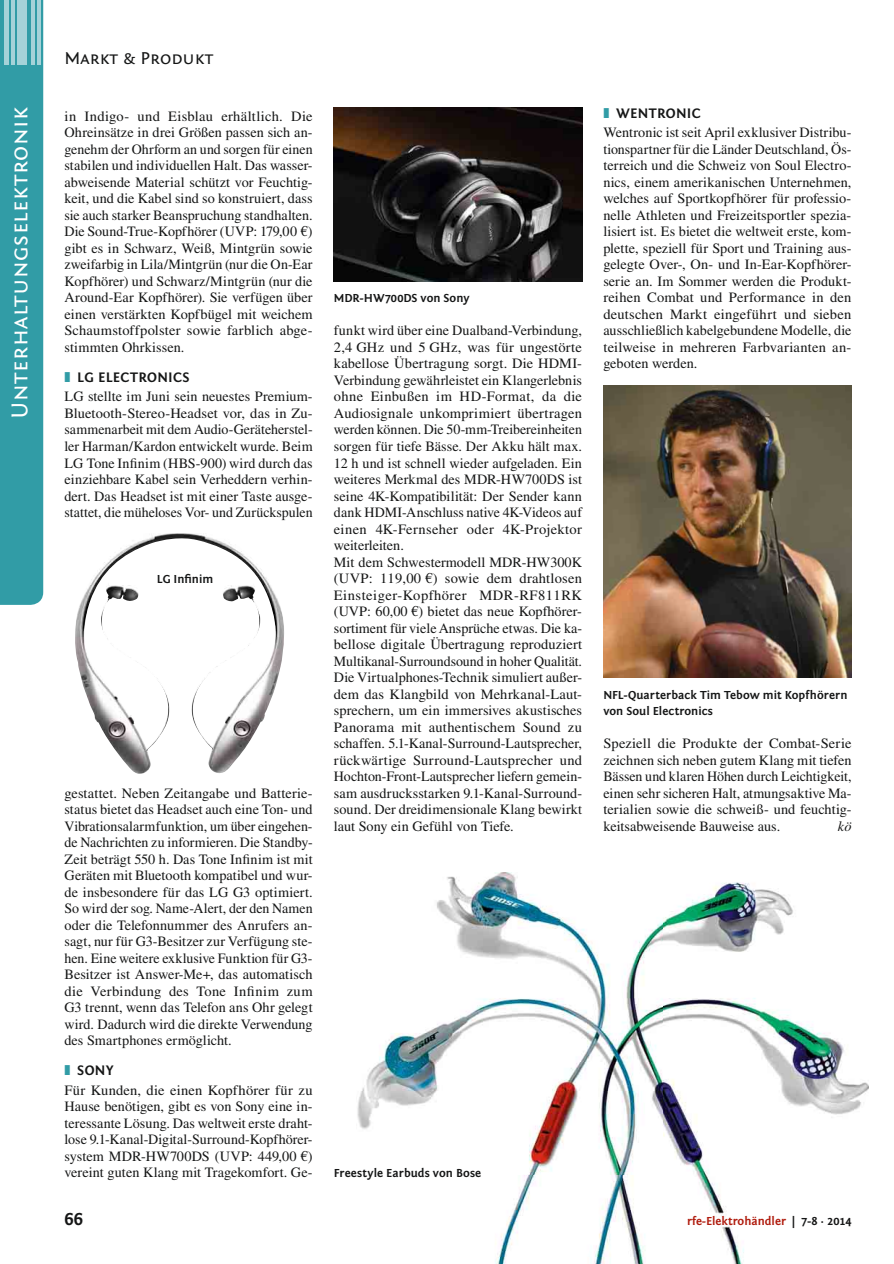
<style>
.page{position:relative;width:894px;height:1264px;background:#fff}
.page>*{position:absolute;margin:0;border:0;box-sizing:border-box;transform-origin:0 0}
.t1{font:24px "Fontin Sans Small Caps";letter-spacing:.02em;color:#fff}
.t2{font:18px "Fontin Sans Small Caps";color:#151616}
.t3{font:700 18px "Fontin Sans";color:#151616}
.t4{font:14.25px/16.5px "Times LT Std";color:#151616;text-align:justify}
.t5{font:700 14.25px "Fontin Sans";letter-spacing:.025em;color:#151616}
.t6{font:italic 14.25px "Times LT Std";color:#151616}
.t7{font:700 12px/16.5px "Fontin Sans";letter-spacing:.005em;color:#151616}
.t8{font:700 12px "Fontin Sans";color:#b01c0e}
.s1{color:#151616}
</style>
<div class="page">
<div style="left:0;top:0;width:43px;height:604px;background:#319ca6"></div>
<hr style="left:4px;top:0;width:4px;height:64px;background:#a5d2d8">
<hr style="left:37px;top:0;width:3px;height:64px;background:#a5d2d8">
<div style="left:17px;top:0;width:9px;height:64px;background:#a5d2d8"></div>
<hr style="left:31px;top:0;width:3px;height:64px;background:#a5d2d8">
<hr style="left:12px;top:0;width:3px;height:64px;background:#a5d2d8">
<img style="left:75px;top:533px;width:209px;height:241px">
<img style="left:603px;top:385px;width:248px;height:292px">
<img style="left:357px;top:872px;width:511px;height:391px">
<img style="left:334px;top:107px;width:248px;height:174px">
<h1 class="t1" style="left:5px;top:418px;width:313px;rotate:-90deg">Unterhaltungselektronik</h1>
<p class="t2" style="left:64px;top:48px;width:150px">Markt &amp; Produkt</p>
<p class="t4" style="left:64px;top:109px;width:250px">in Indigo- und Eisblau erhältlich. Die Ohreinsätze in drei Größen passen sich an&shy;genehm der Ohrform an und sorgen für einen stabilen und individuellen Halt. Das wasser&shy;abweisende Material schützt vor Feuchtig&shy;keit, und die Kabel sind so konstruiert, dass sie auch starker Beanspruchung standhalten.<br>Die Sound-True-Kopfhörer (UVP: 179,00 €) gibt es in Schwarz, Weiß, Mintgrün sowie zweifarbig in Lila/Mintgrün (nur die On-Ear Kopfhörer) und Schwarz/Mintgrün (nur die Around-Ear Kopfhörer). Sie verfügen über einen verstärkten Kopfbügel mit weichem Schaumstoffpolster sowie farblich abge&shy;stimmten Ohrkissen.</p>
<p class="t5" style="left:77px;top:371px;width:114px">LG ELECTRONICS</p>
<p class="t4" style="left:64px;top:390px;width:250px">LG stellte im Juni sein neuestes Premium-Bluetooth-Stereo-Headset vor, das in Zu&shy;sammenarbeit mit dem Audio-Geräteherstel&shy;ler Harman/Kardon entwickelt wurde. Beim LG Tone Infinim (HBS-900) wird durch das einziehbare Kabel sein Verheddern verhin&shy;dert. Das Headset ist mit einer Taste ausge&shy;stattet, die müheloses Vor- und Zurückspulen</p>
<p class="t7" style="left:157px;top:571px;width:58px">LG Infinim</p>
<p class="t4" style="left:64px;top:786px;width:250px">gestattet. Neben Zeitangabe und Batterie&shy;status bietet das Headset auch eine Ton- und Vibrationsalarmfunktion, um über ein ge hen&shy;de Nachrichten zu informieren. Die Standby-Zeit beträgt 550 h. Das Tone Infinim ist mit Geräten mit Bluetooth kompatibel und wur&shy;de insbesondere für das LG G3 optimiert.<br>So wird der sog. Name-Alert, der den Namen oder die Telefonnummer des Anrufers an&shy;sagt, nur für G3-Besitzer zur Verfügung ste&shy;hen. Eine weitere exklu sive Funktion für G3- Besitzer ist Answer-Me+, das automatisch die Verbindung des Tone Infinim zum G3 trennt, wenn das Telefon ans Ohr gelegt wird. Dadurch wird die direkte Verwendung des Smartphones ermöglicht.</p>
<p class="t5" style="left:77px;top:1064px;width:38px">SONY</p>
<p class="t4" style="left:64px;top:1083px;width:250px">Für Kunden, die einen Kopfhörer für zu Hause benötigen, gibt es von Sony eine in&shy;teressante Lösung. Das weltweit erste draht&shy;lose 9.1-Kanal-Digital-Surround-Kopfhörer&shy;system MDR-HW700DS (UVP: 449,00 €) vereint guten Klang mit Tragekomfort. Ge-</p>
<p class="t7" style="left:334px;top:291px;width:137px">MDR-HW700DS von Sony</p>
<p class="t4" style="left:334px;top:324px;width:250px;text-align:left">funkt wird über eine Dualband-Verbindung, 2,4 GHz und 5 GHz, was für ungestörte kabellose Übertragung sorgt. Die HDMI-Verbindung gewährleistet ein Klangerlebnis ohne Einbußen im HD-Format, da die Audiosignale unkomprimiert übertragen werden können. Die 50-mm-Treibereinheiten sorgen für tiefe Bässe. Der Akku hält max.<br>12 h und ist schnell wieder aufgeladen. Ein weiteres Merkmal des MDR-HW700DS ist seine 4K-Kompatibilität: Der Sender kann dank HDMI-Anschluss native 4K-Videos auf einen 4K-Fernseher oder 4K-Projektor weiterleiten.<br>Mit dem Schwestermodell MDR-HW300K (UVP: 119,00 €) sowie dem drahtlosen Einsteiger-Kopfhörer MDR-RF811RK (UVP: 60,00 €) bietet das neue Kopfhörer&shy;sortiment für viele Ansprüche etwas. Die ka&shy;bellose digitale Übertragung reproduziert Multikanal-Surroundsound in hoher Qualität.<br>Die Virtualphones-Technik simuliert außer&shy;dem das Klangbild von Mehrkanal-Laut&shy;sprechern, um ein immersives akustisches Panorama mit authentischem Sound zu schaffen. 5.1-Kanal-Surround-Lautsprecher, rückwärtige Surround-Lautsprecher und Hochton-Front-Lautsprecher liefern gemein&shy;sam ausdrucksstarken 9.1-Kanal-Surround&shy;sound. Der dreidimensionale Klang bewirkt laut Sony ein Gefühl von Tiefe.</p>
<p class="t5" style="left:616px;top:107px;width:86px">WENTRONIC</p>
<p class="t4" style="left:603px;top:126px;width:250px">Wentronic ist seit April exklusiver Distribu&shy;tionspartner für die Länder Deutschland, Ös&shy;terreich und die Schweiz von Soul Electro&shy;nics, einem amerikanischen Unternehmen, welches auf Sportkopfhörer für professio&shy;nelle Athleten und Freizeitsportler spezia&shy;lisiert ist. Es bietet die weltweit erste, kom&shy;plette, speziell für Sport und Training aus&shy;gelegte Over-, On- und In-Ear-Kopfhörer&shy;serie an. Im Sommer werden die Produkt&shy;reihen Combat und Performance in den deutschen Markt eingeführt und sieben ausschließ lich kabelgebundene Modelle, die teilweise in mehreren Farbvarianten an&shy;geboten werden.</p>
<p class="t7" style="left:603px;top:687px;width:246px">NFL-Quarterback Tim Tebow mit Kopfhörern von Soul Electronics</p>
<p class="t4" style="left:603px;top:736px;width:250px">Speziell die Produkte der Combat-Serie zeichnen sich neben gutem Klang mit tiefen Bässen und klaren Höhen durch Leichtigkeit, einen sehr sicheren Halt, atmungsaktive Ma&shy;terialien sowie die schweiß- und feuchtig&shy;keitsabweisende Bauweise aus.</p>
<p class="t6" style="left:837px;top:820px;width:15px">kö</p>
<p class="t7" style="left:334px;top:1165px;width:149px">Freestyle Earbuds von Bose</p>
<p class="t3" style="left:64px;top:1210px;width:20px">66</p>
<p class="t8" style="left:687px;top:1215px;width:166px">rfe-Elektrohändler <span class="s1">| 7-8 · 2014</span></p>
</div>
